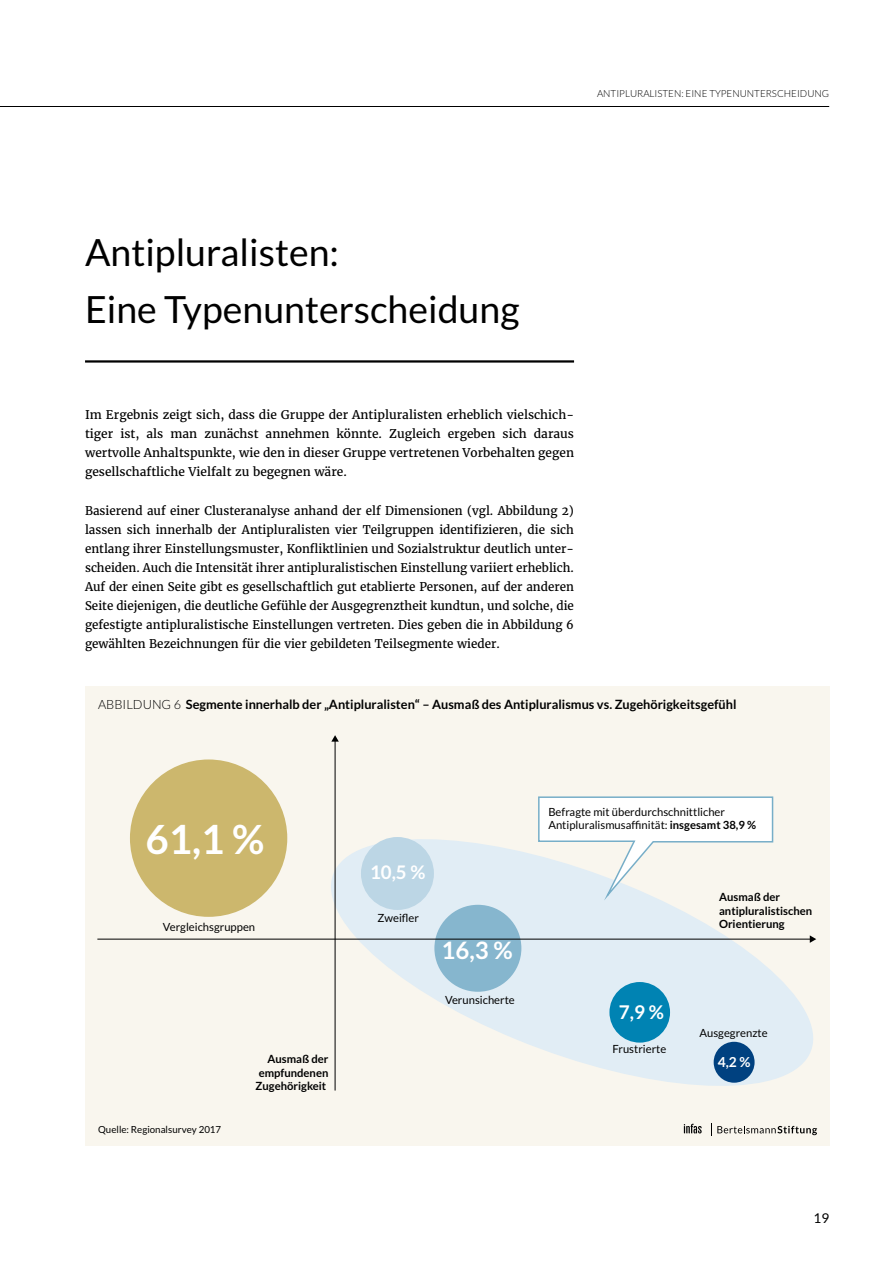
<style>
.page{position:relative;width:893px;height:1263px;background:#fff}
.page>*{position:absolute;margin:0;border:0;box-sizing:border-box;transform-origin:0 0}
.t1{font:700 40.2px "Lato";color:#fff}
.t2{font:37.5px/57.4px "Lato";color:#000}
.t3{font:700 24px "Lato";color:#fff}
.t4{font:700 18.9px "Lato";color:#fff}
.t5{font:700 18.75px "Lato";color:#fff}
.t6{font:700 13.8px "Lato";color:#fff}
.t7{font:13.5px "Lato";color:#000}
.t8{font:700 12.75px "Lato";color:#000}
.t9{font:12px/19.2px "Merriweather";color:#000;text-align:justify}
.t10{font:11.25px/13.5px "Lato";color:#000}
.t11{font:700 11.25px/13.5px "Lato";color:#000}
.t12{font:300 9.75px "Lato";color:#000}
.t13{font:9.75px "Lato";color:#000}
.s1{font-weight:300}
.s2{font-weight:700}
</style>
<div class="page">
<hr style="left:0;top:106px;width:829px;height:1px;background:#000">
<div style="left:85px;top:687px;width:744px;height:459px;background:#f9f6ee"></div>
<svg style="left:307px;top:823px;width:506px;height:268px;fill:#e1edf5"></svg>
<div style="left:434px;top:905px;width:87px;height:87px;background:#86b6ce;border-radius:50%"></div>
<div style="left:714px;top:1042px;width:41px;height:41px;background:#004180;border-radius:50%"></div>
<div style="left:609px;top:982px;width:61px;height:60px;background:#0083b3;border-radius:50%"></div>
<div style="left:361px;top:837px;width:73px;height:73px;background:#bcd6e5;border-radius:50%"></div>
<div style="left:130px;top:759px;width:157px;height:158px;background:#ccb76d;border-radius:50%"></div>
<hr style="left:97px;top:939px;width:714px;height:1px;background:#000">
<svg style="left:810px;top:935px;width:6px;height:8px"></svg>
<hr style="left:335px;top:740px;width:1px;height:350px;background:#000">
<svg style="left:331px;top:735px;width:8px;height:7px"></svg>
<svg style="left:711px;top:1123px;width:106px;height:13px"></svg>
<svg style="left:684px;top:1124px;width:18px;height:9px"></svg>
<svg style="left:537px;top:796px;width:237px;height:110px"></svg>
<hr style="left:85px;top:360px;width:489px;height:3px;background:#000">
<p class="t12" style="left:597px;top:88px;width:234px">ANTIPLURALISTEN: EINE TYPENUNTERSCHEIDUNG</p>
<h2 class="t2" style="left:85px;top:223px;width:436px">Antipluralisten:<br>Eine Typenunterscheidung</h2>
<p class="t9" style="left:85px;top:405px;width:490px">Im Ergebnis zeigt sich, dass die Gruppe der Antipluralisten erheblich vielschich&shy;tiger ist, als man zunächst annehmen könnte. Zugleich ergeben sich daraus wertvolle Anhaltspunkte, wie den in dieser Gruppe vertretenen Vorbehalten gegen gesellschaftliche Vielfalt zu begegnen wäre.</p>
<p class="t9" style="left:85px;top:500px;width:490px">Basierend auf einer Clusteranalyse anhand der elf Dimensionen (vgl. Abbildung 2) lassen sich innerhalb der Antipluralisten vier Teilgruppen identifizieren, die sich entlang ihrer Einstellungsmuster, Konfliktlinien und Sozialstruktur deutlich unter&shy;scheiden. Auch die Intensität ihrer antipluralistischen Einstellung variiert erheblich.<br>Auf der einen Seite gibt es gesellschaftlich gut etablierte Personen, auf der anderen Seite diejenigen, die deutliche Gefühle der Ausgegrenztheit kundtun, und solche, die gefestigte antipluralistische Einstellungen vertreten. Dies geben die in Abbildung 6 gewählten Bezeichnungen für die vier gebildeten Teilsegmente wieder.</p>
<p class="t8" style="left:98px;top:697px;width:640px"><span class="s1">ABBILDUNG 6</span> Segmente innerhalb der „Antipluralisten“ – Ausmaß des Antipluralismus vs. Zugehörigkeitsgefühl</p>
<h1 class="t1" style="left:145px;top:816px;width:121px">61,1 %</h1>
<p class="t10" style="left:163px;top:920px;width:94px">Vergleichsgruppen</p>
<p class="t13" style="left:98px;top:1124px;width:125px">Quelle: Regionalsurvey 2017</p>
<p class="t11" style="left:256px;top:1052px;width:74px;text-align:justify;text-indent:12px">Ausmaß der empfundenen Zugehörigkeit</p>
<h3 class="t5" style="left:370px;top:862px;width:57px">10,5 %</h3>
<p class="t10" style="left:377px;top:911px;width:43px">Zweifler</p>
<h3 class="t3" style="left:442px;top:937px;width:73px">16,3 %</h3>
<p class="t10" style="left:445px;top:993px;width:71px">Verunsicherte</p>
<p class="t10" style="left:548px;top:805px;width:209px">Befragte mit überdurchschnittlicher<br>Antipluralismusaffinität: <span class="s2">insgesamt 38,9 %</span></p>
<h3 class="t4" style="left:619px;top:1001px;width:46px">7,9 %</h3>
<p class="t10" style="left:612px;top:1042px;width:55px">Frustrierte</p>
<p class="t11" style="left:719px;top:890px;width:95px">Ausmaß der antipluralistischen<br>Orientierung</p>
<p class="t10" style="left:699px;top:1026px;width:70px">Ausgegrenzte</p>
<p class="t6" style="left:718px;top:1054px;width:34px">4,2 %</p>
<p class="t7" style="left:813px;top:1210px;width:17px">19</p>
</div>
